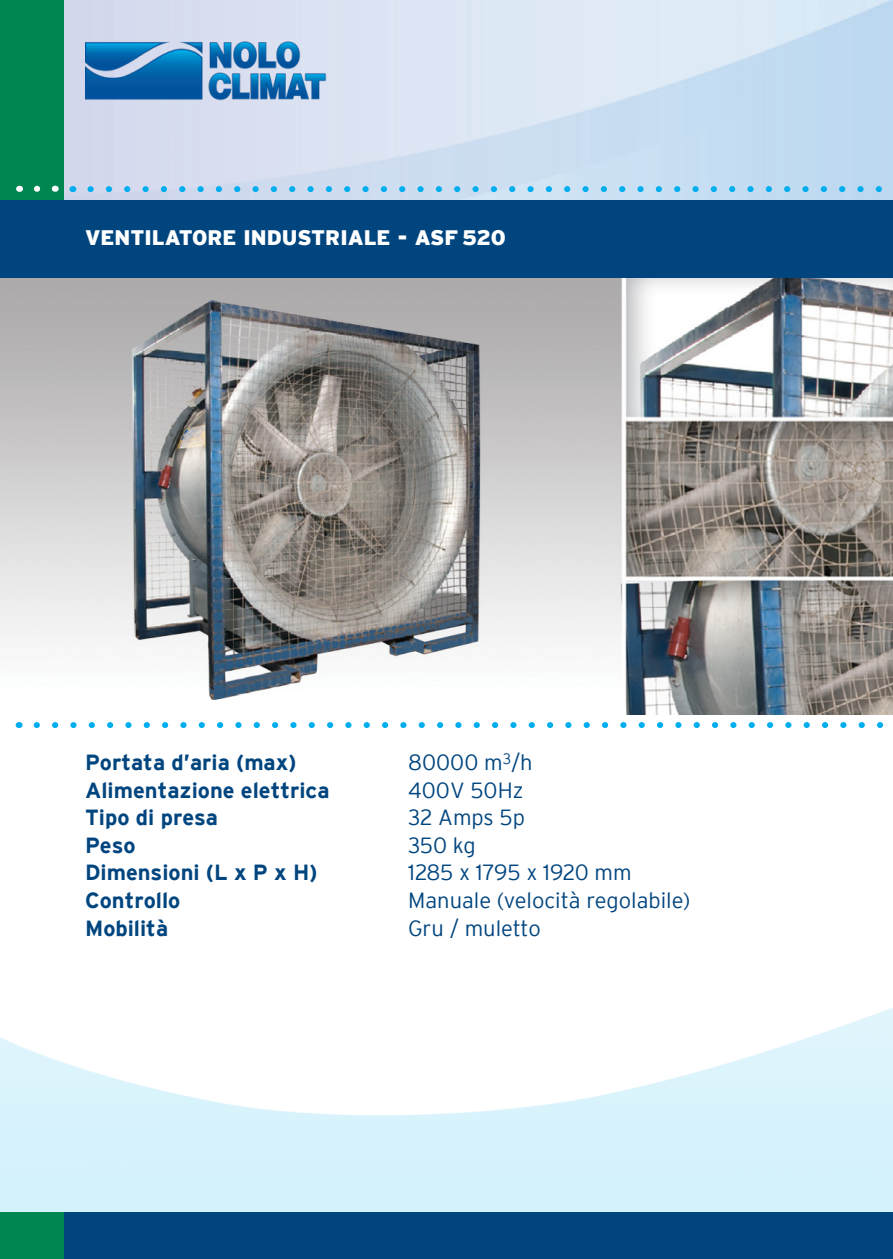
<style>
.page{position:relative;width:893px;height:1259px;background:#fff}
.page>*{position:absolute;margin:0;border:0;box-sizing:border-box;transform-origin:0 0}
.tech_vet{font:700 21.9px "Interstate";color:#01457f}
.tech_vet-2{font:300 21.9px "Interstate";color:#01457f}
.product_rechts{font:900 21px "Interstate";color:#fff}
</style>
<div class="page">
<img style="left:64px;top:0;width:829px;height:200px">
<div style="left:0;top:1212px;width:893px;height:47px;background:#01457f"></div>
<div style="left:0;top:1212px;width:64px;height:47px;background:#008751"></div>
<svg style="left:90px;top:186px;width:803px;height:6px;background:#96d0ef"></svg>
<svg style="left:37px;top:722px;width:847px;height:6px"></svg>
<div style="left:0;top:0;width:64px;height:200px;background:#008751"></div>
<svg style="left:37px;top:186px;width:4px;height:6px"></svg>
<img style="left:0;top:278px;width:893px;height:436px">
<div style="left:0;top:200px;width:893px;height:78px;background:#01457f"></div>
<img style="left:86px;top:40px;width:241px;height:61px">
<p class="product_rechts" style="left:85px;top:225px;width:422px">VENTILATORE INDUSTRIALE - ASF 520</p>
<p class="tech_vet" style="left:85px;top:750px;width:213px">Portata d’aria (max)</p>
<p class="tech_vet" style="left:85px;top:777px;width:246px">Alimentazione elettrica</p>
<p class="tech_vet" style="left:85px;top:805px;width:135px">Tipo di presa</p>
<p class="tech_vet" style="left:85px;top:833px;width:52px">Peso</p>
<p class="tech_vet" style="left:85px;top:860px;width:234px">Dimensioni (L x P x H)</p>
<p class="tech_vet" style="left:85px;top:888px;width:97px">Controllo</p>
<p class="tech_vet" style="left:85px;top:916px;width:85px">Mobilità</p>
<p class="tech_vet-2" style="left:408px;top:750px;width:126px">80000 m<sup>3</sup>/h</p>
<p class="tech_vet-2" style="left:408px;top:777px;width:117px">400V 50Hz</p>
<p class="tech_vet-2" style="left:408px;top:805px;width:118px">32 Amps 5p</p>
<p class="tech_vet-2" style="left:408px;top:833px;width:69px">350 kg</p>
<p class="tech_vet-2" style="left:408px;top:860px;width:225px">1285 x 1795 x 1920 mm</p>
<p class="tech_vet-2" style="left:408px;top:888px;width:284px">Manuale (velocità regolabile)</p>
<p class="tech_vet-2" style="left:408px;top:915px;width:134px">Gru / muletto</p>
</div>
